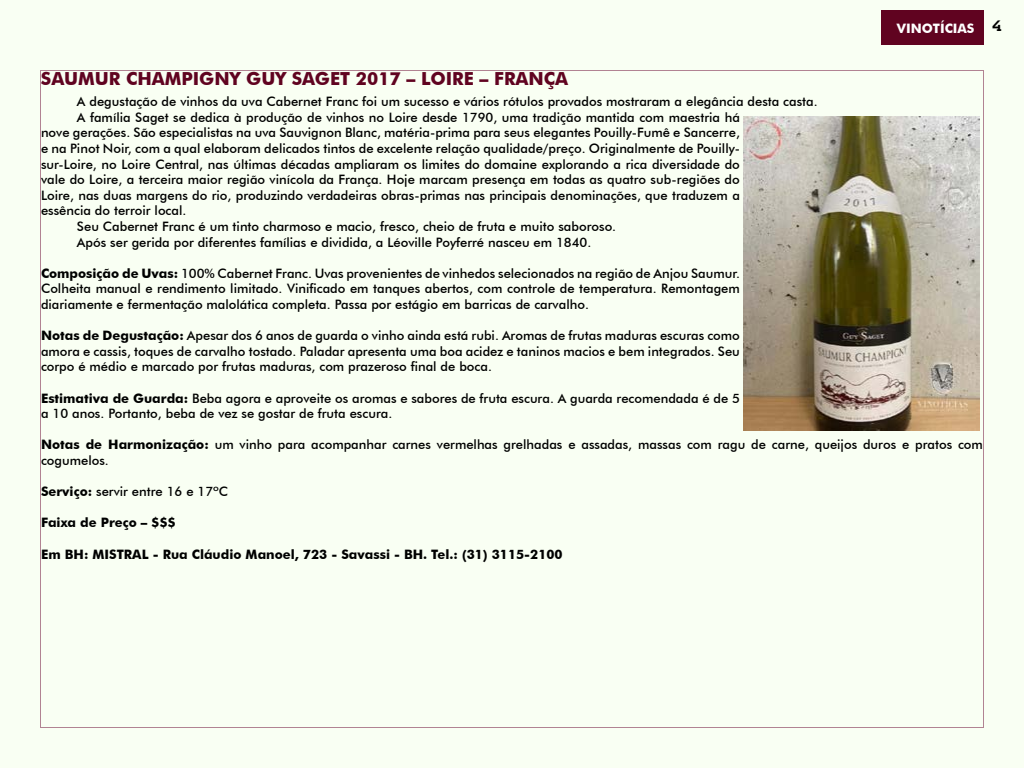
<style>
.page{position:relative;width:1024px;height:768px;background:#f9fff3}
.page>*{position:absolute;margin:0;border:0;box-sizing:border-box;transform-origin:0 0}
.t1{font:700 18px "Futura BT";color:#600320}
.t2{font:500 13px/15.6px "Futura BT";color:#000;text-align:justify}
.t3{font:700 13px "Futura BT";color:#000}
.t4{font:700 13px "Futura BT";color:#fff}
.s1{font-weight:700}
</style>
<div class="page">
<div style="left:882px;top:10px;width:102px;height:34px;background:#600320"></div>
<img style="left:744px;top:116px;width:236px;height:315px">
<p class="t4" style="left:897px;top:21px;width:106px">VINOTÍCIAS <sup>4</sup></p>
<h1 class="t1" style="left:41px;top:67px;width:529px">SAUMUR CHAMPIGNY GUY SAGET 2017 – LOIRE – FRANÇA</h1>
<p class="t2" style="left:77px;top:94px;width:742px">A degustação de vinhos da uva Cabernet Franc foi um sucesso e vários rótulos provados mostraram a elegância desta casta.</p>
<p class="t2" style="left:77px;top:109px;width:664px">A família Saget se dedica à produção de vinhos no Loire desde 1790, uma tradição mantida com maestria há</p>
<p class="t2" style="left:41px;top:125px;width:700px">nove gerações. São especialistas na uva Sauvignon Blanc, matéria-prima para seus elegantes Pouilly-Fumê e Sancerre,</p>
<p class="t2" style="left:41px;top:141px;width:700px">e na Pinot Noir, com a qual elaboram delicados tintos de excelente relação qualidade/preço. Originalmente de Pouilly-</p>
<p class="t2" style="left:41px;top:156px;width:700px">sur-Loire, no Loire Central, nas últimas décadas ampliaram os limites do domaine explorando a rica diversidade do</p>
<p class="t2" style="left:41px;top:172px;width:700px">vale do Loire, a terceira maior região vinícola da França. Hoje marcam presença em todas as quatro sub-regiões do</p>
<p class="t2" style="left:41px;top:187px;width:700px">Loire, nas duas margens do rio, produzindo verdadeiras obras-primas nas principais denominações, que traduzem a</p>
<p class="t2" style="left:41px;top:203px;width:147px">essência do terroir local.</p>
<p class="t2" style="left:77px;top:219px;width:541px">Seu Cabernet Franc é um tinto charmoso e macio, fresco, cheio de fruta e muito saboroso.</p>
<p class="t2" style="left:77px;top:234px;width:516px">Após ser gerida por diferentes famílias e dividida, a Léoville Poyferré nasceu em 1840.</p>
<p class="t2" style="left:41px;top:265px;width:700px"><span class="s1">Composição de Uvas:</span> 100% Cabernet Franc. Uvas provenientes de vinhedos selecionados na região de Anjou Saumur.<br>Colheita manual e rendimento limitado. Vinificado em tanques abertos, com controle de temperatura. Remontagem diariamente e fermentação malolática completa. Passa por estágio em barricas de carvalho.</p>
<p class="t2" style="left:41px;top:328px;width:700px"><span class="s1">Notas de Degustação:</span> Apesar dos 6 anos de guarda o vinho ainda está rubi. Aromas de frutas maduras escuras como amora e cassis, toques de carvalho tostado. Paladar apresenta uma boa acidez e taninos macios e bem integrados. Seu corpo é médio e marcado por frutas maduras, com prazeroso final de boca.</p>
<p class="t2" style="left:41px;top:390px;width:700px"><span class="s1">Estimativa de Guarda:</span> Beba agora e aproveite os aromas e sabores de fruta escura. A guarda recomendada é de 5 a 10 anos. Portanto, beba de vez se gostar de fruta escura.</p>
<p class="t2" style="left:41px;top:437px;width:944px"><span class="s1">Notas de Harmonização:</span> um vinho para acompanhar carnes vermelhas grelhadas e assadas, massas com ragu de carne, queijos duros e pratos com cogumelos.</p>
<p class="t2" style="left:41px;top:484px;width:189px"><span class="s1">Serviço:</span> servir entre 16 e 17ºC</p>
<p class="t3" style="left:41px;top:515px;width:136px">Faixa de Preço – $$$</p>
<p class="t3" style="left:41px;top:546px;width:523px">Em BH: MISTRAL - Rua Cláudio Manoel, 723 - Savassi - BH. Tel.: (31) 3115-2100</p>
</div>
